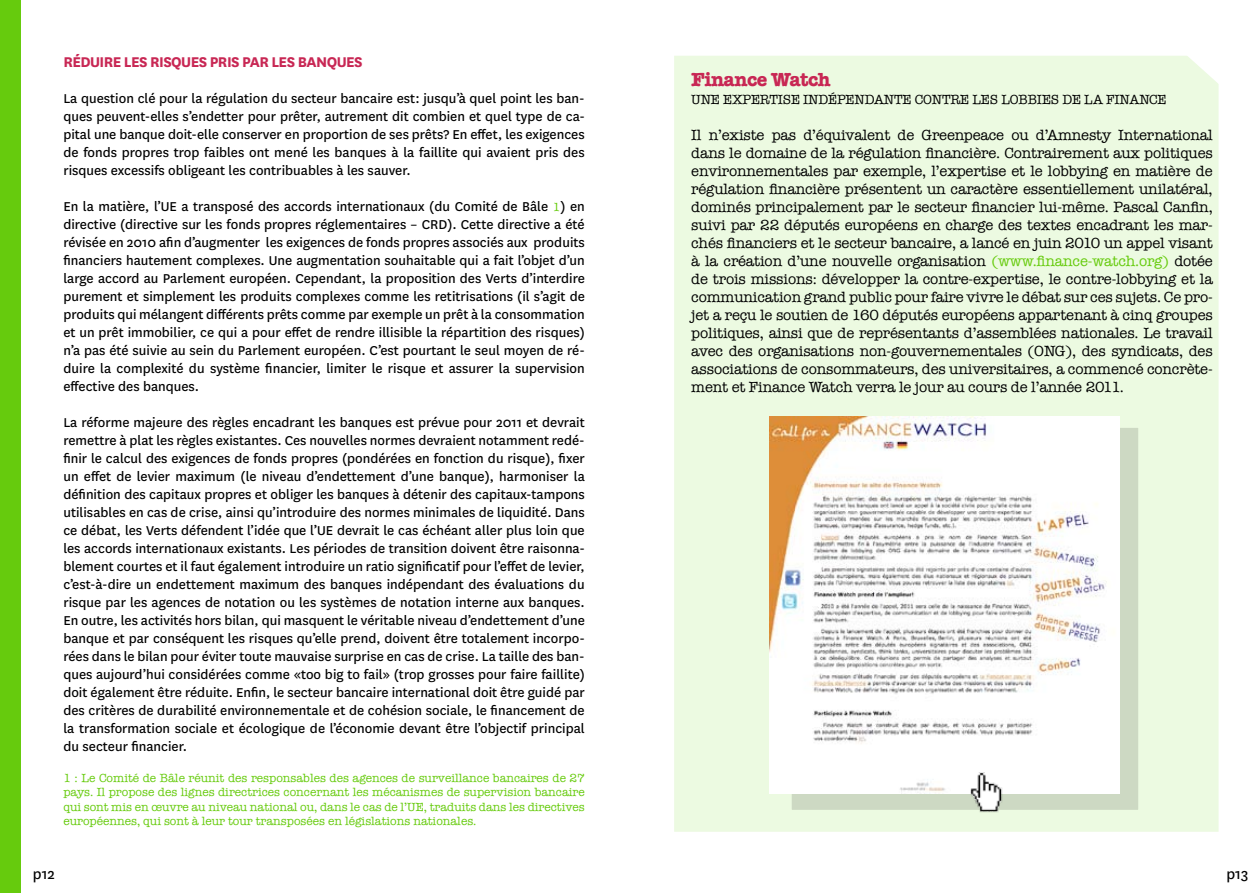
<style>
.page{position:relative;width:1259px;height:893px;background:#fff}
.page>*{position:absolute;margin:0;border:0;box-sizing:border-box;transform-origin:0 0}
.t1{font:700 19.5px "American Typewriter";letter-spacing:-.03em;color:#c82754}
.t2{font:700 16.5px "National";color:#c82754}
.t3{font:16.5px "National";color:#000}
.t4{font:15px/18px "National";color:#000;text-align:justify}
.t5{font:15px/18px "American Typewriter";letter-spacing:-.01em;color:#000;text-align:justify}
.t6{font:13.5px "American Typewriter";letter-spacing:-.01em;color:#000}
.t7{font:12px/14.4px "American Typewriter";color:#66cb0d;text-align:justify}
.s1{font-family:"American Typewriter";font-size:12px;color:#66cb0d}
.s2{color:#66cb0d}
</style>
<div class="page">
<div style="left:0;top:0;width:21px;height:893px;background:#66cb0d"></div>
<div style="left:674px;top:56px;width:544px;height:776px;background:#ecfae1"></div>
<div style="left:790px;top:426px;width:349px;height:385px;background:linear-gradient(to bottom,#cdd9c3,#cdd9c3);border:1px solid #ecfae1"></div>
<img style="left:769px;top:417px;width:350px;height:377px">
<img style="left:971px;top:773px;width:48px;height:40px">
<svg style="left:1179px;top:56px;width:40px;height:36px"></svg>
<p class="t2" style="left:63px;top:51px;width:301px">RÉDUIRE LES RISQUES PRIS PAR LES BANQUES</p>
<p class="t4" style="left:63px;top:89px;width:523px">La question clé pour la régulation du secteur bancaire est: jusqu’à quel point les ban&shy;ques peuvent-elles s’endetter pour prêter, autrement dit combien et quel type de ca&shy;pital une banque doit-elle conserver en proportion de ses prêts? En effet, les exigences de fonds propres trop faibles ont mené les banques à la faillite qui avaient pris des risques excessifs obligeant les contribuables à les sauver.</p>
<p class="t4" style="left:63px;top:197px;width:523px">En la matière, l’UE a transposé des accords internationaux (du Comité de Bâle <span class="s1">1</span>) en directive (directive sur les fonds propres réglementaires – CRD). Cette directive a été révisée en 2010 afin d’augmenter les exigences de fonds propres associés aux produits financiers hautement complexes. Une augmentation souhaitable qui a fait l’objet d’un large accord au Parlement européen. Cependant, la proposition des Verts d’interdire purement et simplement les produits complexes comme les retitrisations (il s’agit de produits qui mélangent différents prêts comme par exemple un prêt à la consommation et un prêt immobilier, ce qui a pour effet de rendre illisible la répartition des risques) n’a pas été suivie au sein du Parlement européen. C’est pourtant le seul moyen de ré&shy;duire la complexité du système financier, limiter le risque et assurer la supervision effective des banques.</p>
<p class="t4" style="left:63px;top:413px;width:523px">La réforme majeure des règles encadrant les banques est prévue pour 2011 et devrait remettre à plat les règles existantes. Ces nouvelles normes devraient notamment redé&shy;finir le calcul des exigences de fonds propres (pondérées en fonction du risque), fixer un effet de levier maximum (le niveau d’endettement d’une banque), harmoniser la définition des capitaux propres et obliger les banques à détenir des capitaux-tampons utilisables en cas de crise, ainsi qu’introduire des normes minimales de liquidité. Dans ce débat, les Verts défendent l’idée que l’UE devrait le cas échéant aller plus loin que les accords internationaux existants. Les périodes de transition doivent être raisonna&shy;blement courtes et il faut également introduire un ratio significatif pour l’effet de levier, c’est-à-dire un endettement maximum des banques indépendant des évaluations du risque par les agences de notation ou les systèmes de notation interne aux banques.<br>En outre, les activités hors bilan, qui masquent le véritable niveau d’endettement d’une banque et par conséquent les risques qu’elle prend, doivent être totalement incorpo&shy;rées dans le bilan pour éviter toute mauvaise surprise en cas de crise. La taille des ban&shy;ques aujourd’hui considérées comme «too big to fail» (trop grosses pour faire faillite) doit également être réduite. Enfin, le secteur bancaire international doit être guidé par des critères de durabilité environnementale et de cohésion sociale, le financement de la transformation sociale et écologique de l’économie devant être l’objectif principal du secteur financier.</p>
<p class="t7" style="left:63px;top:771px;width:523px">1 : Le Comité de Bâle réunit des responsables des agences de surveillance bancaires de 27 pays. Il propose des lignes directrices concernant les mécanismes de supervision bancaire qui sont mis en œuvre au niveau national ou, dans le cas de l’UE, traduits dans les directives européennes, qui sont à leur tour transposées en législations nationales.</p>
<h1 class="t1" style="left:691px;top:67px;width:141px">Finance Watch</h1>
<p class="t6" style="left:691px;top:91px;width:477px">UNE EXPERTISE INDÉPENDANTE CONTRE LES LOBBIES DE LA FINANCE</p>
<p class="t5" style="left:691px;top:126px;width:523px">Il n’existe pas d’équivalent de Greenpeace ou d’Amnesty International dans le domaine de la régulation financière. Contrairement aux politiques environnementales par exemple, l’expertise et le lobbying en matière de régulation financière présentent un caractère essentiellement unilatéral, dominés principalement par le secteur financier lui-même. Pascal Canfin, suivi par 22 députés européens en charge des textes encadrant les mar&shy;chés financiers et le secteur bancaire, a lancé en juin 2010 un appel visant à la création d’une nouvelle organisation <span class="s2">(www.finance-watch.org)</span> dotée de trois missions: développer la contre-expertise, le contre-lobbying et la communication grand public pour faire vivre le débat sur ces sujets. Ce pro&shy;jet a reçu le soutien de 160 députés européens appartenant à cinq groupes politiques, ainsi que de représentants d’assemblées nationales. Le travail avec des organisations non-gouvernementales (ONG), des syndicats, des associations de consommateurs, des universitaires, a commencé concrète&shy;ment et Finance Watch verra le jour au cours de l’année 2011.</p>
<p class="t3" style="left:33px;top:863px;width:23px">p12</p>
<p class="t3" style="left:1226px;top:863px;width:24px">p13</p>
</div>
